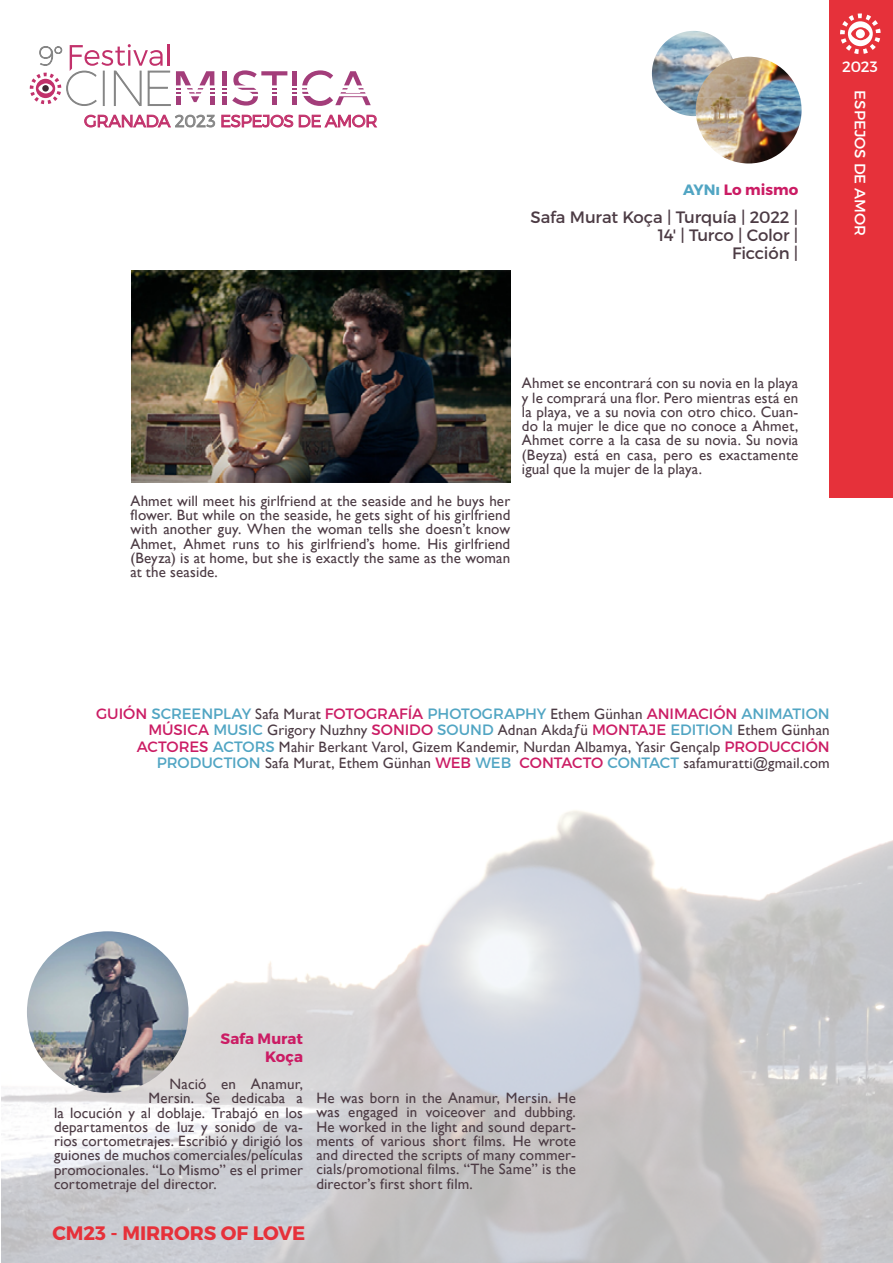
<style>
.page{position:relative;width:893px;height:1263px;background:#fff}
.page>*{position:absolute;margin:0;border:0;box-sizing:border-box;transform-origin:0 0}
.t1{font:700 19.5px "Montserrat";letter-spacing:-.01em;color:#e6313a}
.t2{font:300 16.8px "Montserrat";letter-spacing:-.02em;color:#c2316b}
.t3{font:16.5px/18px "Montserrat";letter-spacing:-.01em;color:#4c3b44;text-align:right}
.t4{font:15px/14.2px "Gill Sans";letter-spacing:.01em;color:#4c3b44;text-align:justify}
.t5{font:15px "Montserrat";letter-spacing:-.005em;color:#51a5c3}
.t6{font:700 15px/18px "Montserrat";color:#cb1c64;text-align:right}
.t7{font:15px "Montserrat";color:#fff}
.s1{color:#868686}
.s2{color:#51a5c3}
.s3{color:#cb1c64}
.s4{font-family:"Gill Sans";color:#4c3b44}
.s5{font-family:"Montserrat";color:#cb1c64}
.s6{font-family:"Montserrat";color:#51a5c3}
</style>
<div class="page">
<div style="left:829px;top:0;width:64px;height:497px;background:#e6313a"></div>
<img style="left:652px;top:31px;width:80px;height:85px">
<img style="left:696px;top:57px;width:106px;height:106px">
<svg style="left:840px;top:13px;width:41px;height:41px"></svg>
<div style="left:856px;top:29px;width:9px;height:9px;background:#fff;border-radius:50%"></div>
<svg style="left:222px;top:88px;width:4px;height:17px"></svg>
<hr style="left:222px;top:71px;width:4px;height:14px;background:#a33d7a">
<svg style="left:232px;top:70px;width:139px;height:36px"></svg>
<svg style="left:222px;top:115px;width:71px;height:12px"></svg>
<svg style="left:299px;top:115px;width:78px;height:12px"></svg>
<svg style="left:30px;top:44px;width:184px;height:62px"></svg>
<svg style="left:84px;top:115px;width:131px;height:12px"></svg>
<img style="left:27px;top:931px;width:162px;height:162px;border-radius:81px">
<img style="left:132px;top:270px;width:378px;height:213px">
<p class="t2" style="left:84px;top:111px;width:295px">GRANADA <span class="s1">2023</span> ESPEJOS DE AMOR</p>
<p class="t6" style="left:683px;top:181px;width:117px"><span class="s2">AYNı</span>Lo mismo</p>
<p class="t3" style="left:530px;top:208px;width:269px">Safa Murat Koça | Turquía | 2022 |<br>14' | Turco | Color |<br>Ficción |</p>
<p class="t7" style="left:842px;top:58px;width:37px">2023</p>
<p class="t7" style="left:869px;top:90px;width:147px;rotate:90deg">ESPEJOS DE AMOR</p>
<p class="t4" style="left:130px;top:493px;width:381px">Ahmet will meet his girlfriend at the seaside and he buys her flower. But while on the seaside, he gets sight of his girlfriend with another guy. When the woman tells she doesn’t know Ahmet, Ahmet runs to his girlfriend’s home. His girlfriend (Beyza) is at home, but she is exactly the same as the woman at the seaside.</p>
<p class="t4" style="left:522px;top:376px;width:278px">Ahmet se encontrará con su novia en la playa y le comprará una flor. Pero mientras está en la playa, ve a su novia con otro chico. Cuan&shy;do la mujer le dice que no conoce a Ahmet, Ahmet corre a la casa de su novia. Su novia (Beyza) está en casa, pero es exactamente igual que la mujer de la playa.</p>
<p class="t5" style="left:96px;top:704px;width:735px"><span class="s3">GUIÓN</span> SCREENPLAY <span class="s4">Safa Murat</span> <span class="s3">FOTOGRAFÍA</span> PHOTOGRAPHY <span class="s4">Ethem Günhan</span> <span class="s3">ANIMACIÓN</span> ANIMATION</p>
<p class="t4" style="left:137px;top:722px;width:694px;line-height:16.5px;text-align:right"><span class="s5">MÚSICA</span> <span class="s6">MUSIC</span> Grigory Nuzhny <span class="s5">SONIDO</span> <span class="s6">SOUND</span> Adnan Akdaƒü <span class="s5">MONTAJE</span> <span class="s6">EDITION</span> Ethem Günhan<br><span class="s5">ACTORES</span> <span class="s6">ACTORS</span> Mahir Berkant Varol, Gizem Kandemir, Nurdan Albamya, Yasir Gençalp <span class="s5">PRODUCCIÓN<br></span><span class="s6">PRODUCTION</span> Safa Murat, Ethem Günhan <span class="s5">WEB</span> <span class="s6">WEB</span> <span class="s5">CONTACTO</span> <span class="s6">CONTACT</span> safamuratti@gmail.com</p>
<p class="t6" style="left:221px;top:1030px;width:84px">Safa Murat<br>Koça</p>
<p class="t4" style="left:169px;top:1077px;width:135px">Nació en Anamur,</p>
<p class="t4" style="left:148px;top:1091px;width:156px">Mersin. Se dedicaba a</p>
<p class="t4" style="left:54px;top:1105px;width:251px">la locución y al doblaje. Trabajó en los</p>
<p class="t4" style="left:54px;top:1119px;width:251px">departamentos de luz y sonido de va-</p>
<p class="t4" style="left:54px;top:1134px;width:251px">rios cortometrajes. Escribió y dirigió los</p>
<p class="t4" style="left:54px;top:1148px;width:251px">guiones de muchos comerciales/películas</p>
<p class="t4" style="left:54px;top:1162px;width:251px">promocionales. “Lo Mismo” es el primer</p>
<p class="t4" style="left:54px;top:1176px;width:164px">cortometraje del director.</p>
<p class="t4" style="left:316px;top:1091px;width:261px">He was born in the Anamur, Mersin. He was engaged in voiceover and dubbing.<br>He worked in the light and sound depart&shy;ments of various short films. He wrote and directed the scripts of many commer&shy;cials/promotional films. “The Same” is the director’s first short film.</p>
<h1 class="t1" style="left:52px;top:1221px;width:254px">CM23 - MIRRORS OF LOVE</h1>
</div>
